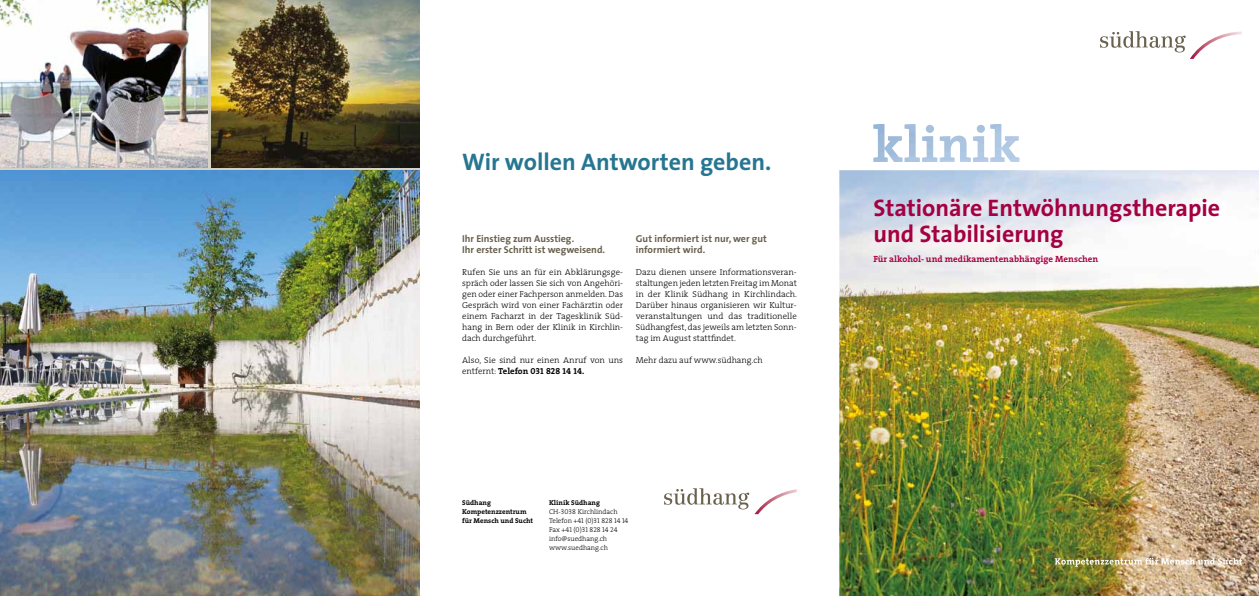
<style>
.page{position:relative;width:1259px;height:596px;background:#fff}
.page>*{position:absolute;margin:0;border:0;box-sizing:border-box;transform-origin:0 0}
.t1{font:700 24px/26px "The Sans";color:#a40042}
.t2{font:700 24px "The Sans";color:#277691}
.t3{font:700 10px/11px "The Sans";color:#69614e}
.t4{font:700 9px "The Serif";color:#a40042}
.t5{font:300 8.7px/11px "The Serif";color:#000;text-align:justify}
.t6{font:8.7px "The Serif Bold Caps";color:#000}
.t7{font:700 7px/9px "The Serif";color:#000}
.t8{font:7px/9px "The Serif Light Caps";color:#000}
.t9{font:300 7px/9px "The Serif";color:#000}
.s1{font-family:"The Serif";font-weight:300}
.s2{font-family:"The Serif";font-weight:700}
.s3{font-family:"The Serif Light Caps";font-weight:400}
.s4{font-weight:300}
</style>
<div class="page">
<svg style="left:1100px;top:31px;width:142px;height:28px"></svg>
<img style="left:839px;top:124px;width:420px;height:471px">
<img style="left:1054px;top:557px;width:188px;height:9px">
<svg style="left:664px;top:488px;width:133px;height:26px"></svg>
<img style="left:211px;top:0;width:209px;height:167px">
<img style="left:0;top:0;width:208px;height:167px">
<img style="left:0;top:170px;width:420px;height:425px">
<h1 class="t2" style="left:462px;top:142px;width:311px">Wir wollen Antworten geben.</h1>
<p class="t3" style="left:462px;top:233px;width:144px">Ihr Einstieg zum Ausstieg.<br>Ihr erster Schritt ist wegweisend.</p>
<p class="t5" style="left:462px;top:266px;width:162px">Rufen Sie uns an für ein Abklärungsge&shy;spräch oder lassen Sie sich von Angehöri&shy;gen oder einer Fachperson anmelden. Das Gespräch wird von einer Fachärztin oder einem Facharzt in der Tagesklinik Süd&shy;hang in Bern oder der Klinik in Kirchlin&shy;dach durchgeführt.</p>
<p class="t5" style="left:462px;top:354px;width:162px">Also, Sie sind nur einen Anruf von uns</p>
<p class="t6" style="left:462px;top:364px;width:124px"><span class="s1">entfernt:</span> <span class="s2">Telefon</span> 031 828 14 14<span class="s2">.</span></p>
<p class="t3" style="left:636px;top:233px;width:132px">Gut informiert ist nur, wer gut informiert wird.</p>
<p class="t5" style="left:636px;top:266px;width:163px">Dazu dienen unsere Informationsveran&shy;staltungen jeden letzten Freitag im Monat in der Klinik Südhang in Kirchlindach.<br>Darüber hinaus organisieren wir Kultur&shy;veranstaltungen und das traditionelle Südhangfest, das jeweils am letzten Sonn&shy;tag im August stattfindet.</p>
<p class="t5" style="left:636px;top:354px;width:128px">Mehr dazu auf www.südhang.ch</p>
<p class="t7" style="left:462px;top:497px;width:72px">Südhang<br>Kompetenzzentrum für Mensch und Sucht</p>
<p class="t7" style="left:549px;top:497px;width:70px">Klinik Südhang<br><span class="s3">CH-3038</span> <span class="s4">Kirchlindach</span></p>
<p class="t8" style="left:549px;top:515px;width:81px"><span class="s1">Telefon</span> +41 (0)31 828 14 14<br><span class="s1">Fax</span> +41 (0)31 828 14 24</p>
<p class="t9" style="left:549px;top:533px;width:60px">info@suedhang.ch www.suedhang.ch</p>
<h1 class="t1" style="left:873px;top:194px;width:348px">Stationäre Entwöhnungstherapie und Stabilisierung</h1>
<p class="t4" style="left:873px;top:251px;width:226px">Für alkohol- und medikamentenabhängige Menschen</p>
</div>
